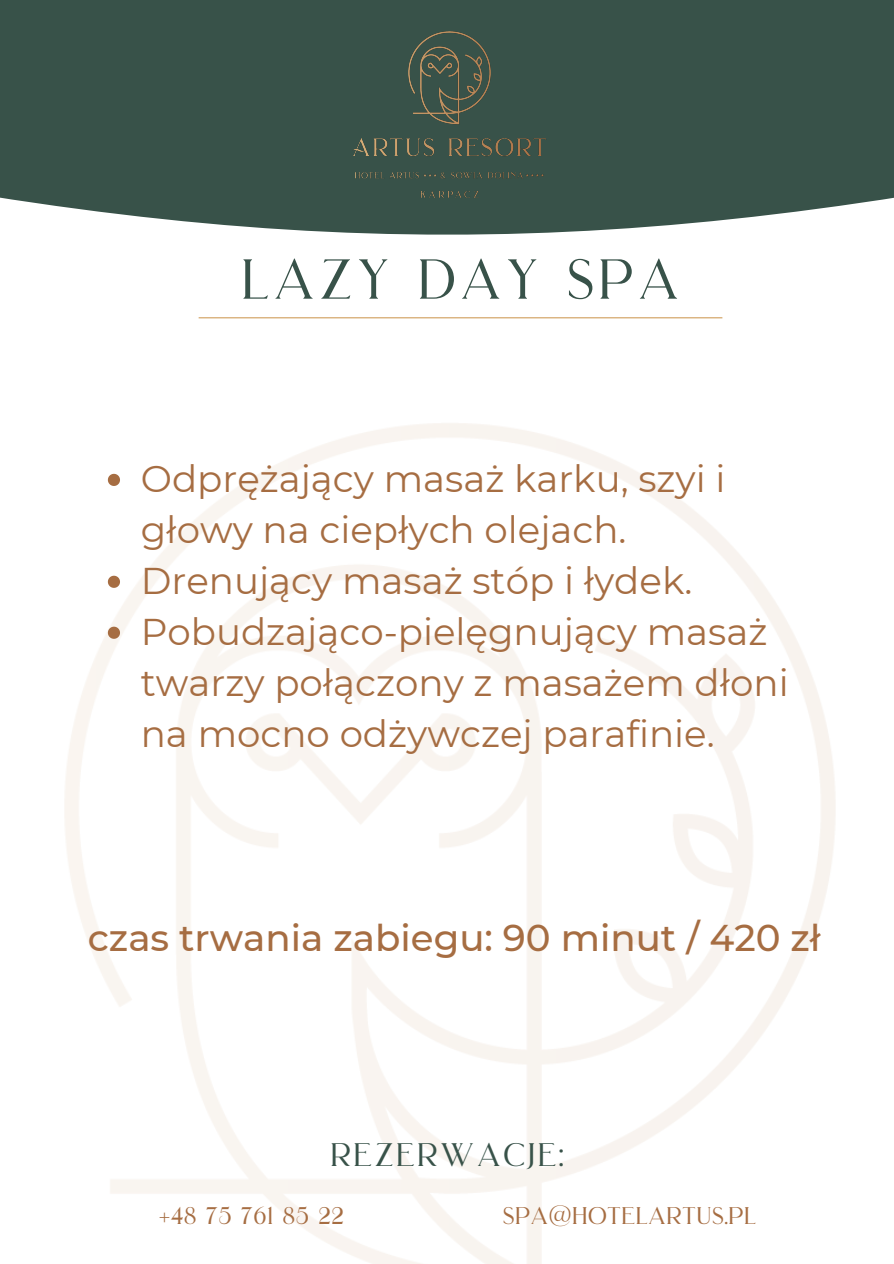
<style>
.page{position:relative;width:894px;height:1264px;background:#fff}
.page>*{position:absolute;margin:0;border:0;box-sizing:border-box;transform-origin:0 0}
.t1{font:56.1px "Brilon";letter-spacing:.075em;color:#385249}
.t2{font:37.2px/50.8px "Montserrat";color:#a66d42}
.t3{font:500 37.2px "Montserrat";color:#a66d42}
.t4{font:32.55px "Brilon";letter-spacing:.075em;color:#385249}
.t5{font:24px "Brilon";letter-spacing:.02em;color:#a66d42}
</style>
<div class="page">
<div style="left:0;top:0;width:893px;height:227px;background:#385249"></div>
<div style="left:241px;top:0;width:416px;height:235px;background:#385249"></div>
<svg style="left:198px;top:317px;width:524px;height:1px"></svg>
<svg style="left:108px;top:474px;width:12px;height:12px"></svg>
<svg style="left:108px;top:575px;width:12px;height:13px"></svg>
<svg style="left:108px;top:626px;width:12px;height:13px"></svg>
<p class="t1" style="left:241px;top:234px;width:439px">LAZY DAY SPA</p>
<p class="t2" style="left:141px;top:453px;width:586px">Odprężający masaż karku, szyi i głowy na ciepłych olejach.</p>
<p class="t2" style="left:141px;top:555px;width:552px">Drenujący masaż stóp i łydek.</p>
<p class="t2" style="left:141px;top:606px;width:649px">Pobudzająco-pielęgnujący masaż twarzy połączony z masażem dłoni na mocno odżywczej parafinie.</p>
<p class="t3" style="left:88px;top:914px;width:734px">czas trwania zabiegu: 90 minut / 420 zł</p>
<p class="t4" style="left:330px;top:1128px;width:234px">REZERWACJE:</p>
<p class="t5" style="left:159px;top:1196px;width:187px">+48 75 761 85 22</p>
<p class="t5" style="left:502px;top:1196px;width:254px">SPA@HOTELARTUS.PL</p>
</div>
